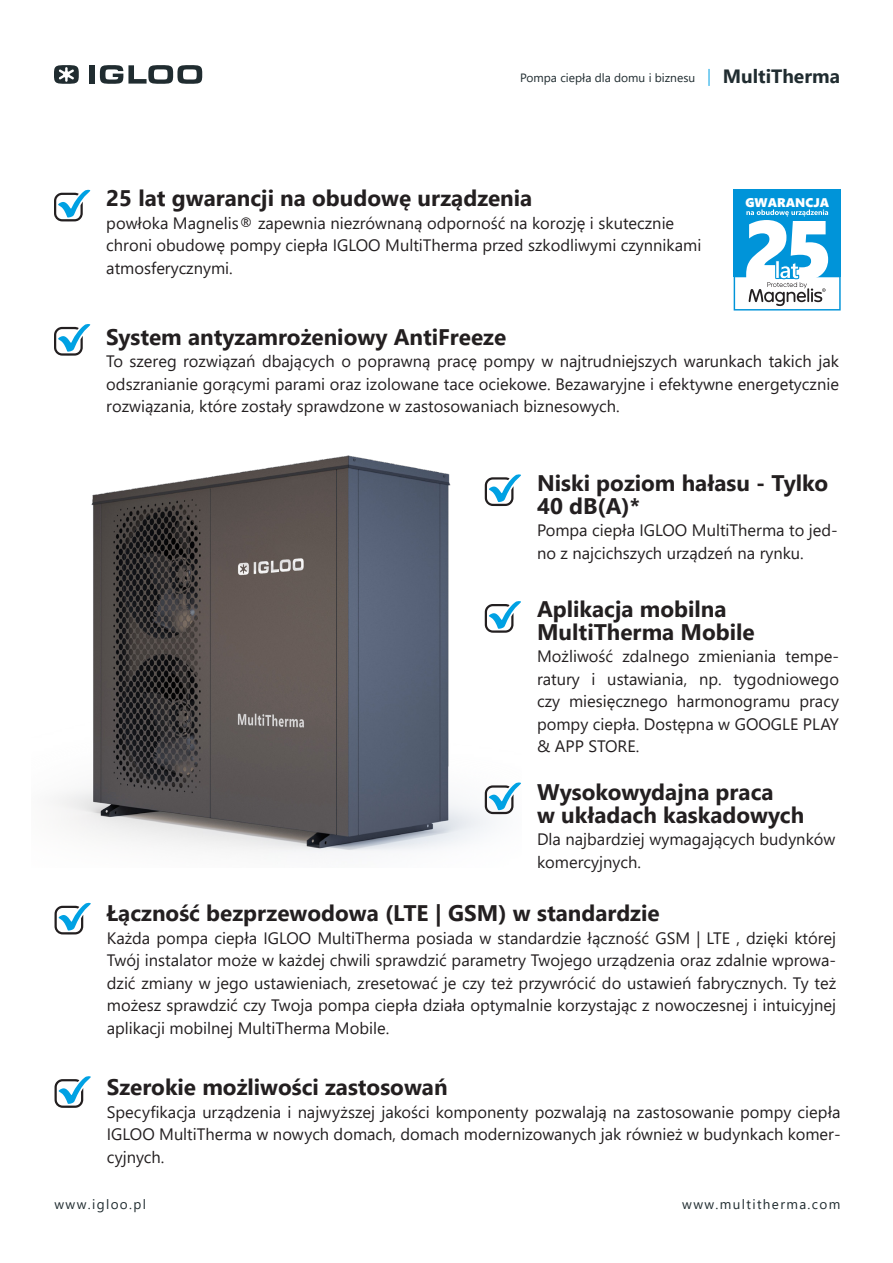
<style>
.page{position:relative;width:893px;height:1263px;background:#fff}
.page>*{position:absolute;margin:0;border:0;box-sizing:border-box;transform-origin:0 0}
.t1{font:700 22.5px/22.5px "Segoe UI";color:#231f20}
.t2{font:700 19.2px "Segoe UI";color:#202c30}
.t3{font:16.5px/22.5px "Segoe UI";color:#231f20;text-align:justify}
.t4{font:13.5px "Segoe UI";letter-spacing:.1em;color:#202c30}
.t5{font:12.6px "Segoe UI Black";color:#fff}
.t6{font:12px "Segoe UI";color:#202c30}
</style>
<div class="page">
<svg style="left:709px;top:69px;width:1px;height:17px"></svg>
<div style="left:90px;top:65px;width:5px;height:19px;background:#202c30"></div>
<svg style="left:100px;top:65px;width:102px;height:19px"></svg>
<svg style="left:54px;top:65px;width:25px;height:19px"></svg>
<img style="left:54px;top:455px;width:453px;height:398px">
<svg style="left:485px;top:474px;width:36px;height:32px"></svg>
<svg style="left:54px;top:190px;width:36px;height:31px"></svg>
<svg style="left:54px;top:324px;width:36px;height:32px"></svg>
<svg style="left:485px;top:782px;width:36px;height:32px"></svg>
<svg style="left:485px;top:601px;width:36px;height:32px"></svg>
<svg style="left:55px;top:903px;width:36px;height:31px"></svg>
<svg style="left:55px;top:1076px;width:36px;height:32px"></svg>
<div style="left:734px;top:190px;width:107px;height:87px;background:#0094d9"></div>
<svg style="left:734px;top:209px;width:107px;height:101px"></svg>
<p class="t6" style="left:520px;top:67px;width:176px">Pompa ciepła dla domu i biznesu</p>
<p class="t2" style="left:723px;top:58px;width:119px">MultiTherma</p>
<p class="t1" style="left:106px;top:185px;width:428px">25 lat gwarancji na obudowę urządzenia</p>
<p class="t3" style="left:106px;top:210px;width:569px">powłoka Magnelis® zapewnia niezrównaną odporność na korozję i skutecznie</p>
<p class="t3" style="left:106px;top:233px;width:597px">chroni obudowę pompy ciepła IGLOO MultiTherma przed szkodliwymi czynnikami</p>
<p class="t3" style="left:106px;top:255px;width:128px">atmosferycznymi.</p>
<p class="t5" style="left:745px;top:194px;width:85px">GWARANCJA</p>
<p class="t1" style="left:106px;top:324px;width:401px">System antyzamrożeniowy AntiFreeze</p>
<p class="t3" style="left:106px;top:349px;width:734px">To szereg rozwiązań dbających o poprawną pracę pompy w najtrudniejszych warunkach takich jak odszranianie gorącymi parami oraz izolowane tace ociekowe. Bezawaryjne i efektywne energetycznie rozwiązania, które zostały sprawdzone w zastosowaniach biznesowych.</p>
<p class="t1" style="left:537px;top:470px;width:293px">Niski poziom hałasu - Tylko<br>40 dB(A)*</p>
<p class="t3" style="left:537px;top:517px;width:302px">Pompa ciepła IGLOO MultiTherma to jed&shy;no z najcichszych urządzeń na rynku.</p>
<p class="t1" style="left:537px;top:596px;width:219px">Aplikacja mobilna<br>MultiTherma Mobile</p>
<p class="t3" style="left:537px;top:643px;width:303px">Możliwość zdalnego zmieniania tempe&shy;ratury i ustawiania, np. tygodniowego czy miesięcznego harmonogramu pracy pompy ciepła. Dostępna w GOOGLE PLAY &amp; APP STORE.</p>
<p class="t1" style="left:537px;top:779px;width:269px">Wysokowydajna praca<br>w układach kaskadowych</p>
<p class="t3" style="left:537px;top:826px;width:300px">Dla najbardziej wymagających budynków komercyjnych.</p>
<p class="t1" style="left:107px;top:900px;width:554px">Łączność bezprzewodowa (LTE | GSM) w standardzie</p>
<p class="t3" style="left:107px;top:925px;width:731px">Każda pompa ciepła IGLOO MultiTherma posiada w standardzie łączność GSM | LTE , dzięki której Twój instalator może w każdej chwili sprawdzić parametry Twojego urządzenia oraz zdalnie wprowa&shy;dzić zmiany w jego ustawieniach, zresetować je czy też przywrócić do ustawień fabrycznych. Ty też możesz sprawdzić czy Twoja pompa ciepła działa optymalnie korzystając z nowoczesnej i intuicyjnej aplikacji mobilnej MultiTherma Mobile.</p>
<p class="t1" style="left:107px;top:1074px;width:342px">Szerokie możliwości zastosowań</p>
<p class="t3" style="left:107px;top:1099px;width:735px">Specyfikacja urządzenia i najwyższej jakości komponenty pozwalają na zastosowanie pompy ciepła IGLOO MultiTherma w nowych domach, domach modernizowanych jak również w budynkach komer&shy;cyjnych.</p>
<p class="t4" style="left:55px;top:1191px;width:93px">www.igloo.pl</p>
<p class="t4" style="left:682px;top:1191px;width:160px">www.multitherma.com</p>
</div>
